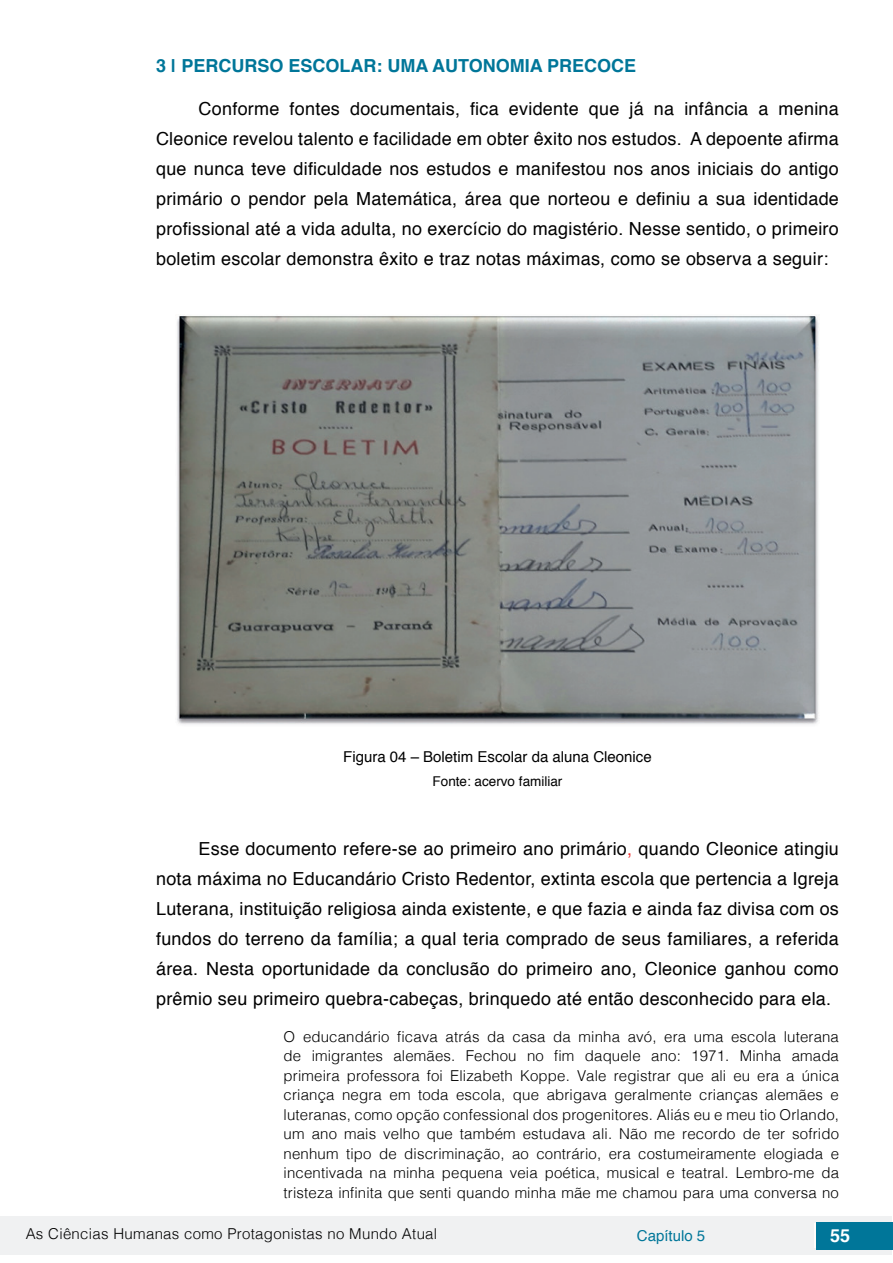
<style>
.page{position:relative;width:893px;height:1263px;background:#fff}
.page>*{position:absolute;margin:0;border:0;box-sizing:border-box;transform-origin:0 0}
.t1{font:18px/30px "Helvetica";letter-spacing:.015em;color:#000;text-align:justify}
.t2{font:700 18px "Helvetica";color:#007699}
.t3{font:700 18px "Helvetica";color:#fff}
.t4{font:300 15px/19.5px "Helvetica";letter-spacing:.01em;color:#000;text-align:justify}
.t5{font:15px "Helvetica";color:#000}
.t6{font:15px "Helvetica";color:#007699}
.t7{font:13.5px "Helvetica";color:#000}
.s1{color:#ee2d2d}
</style>
<div class="page">
<div style="left:1px;top:1216px;width:891px;height:38px;background:#f0f1f2"></div>
<div style="left:816px;top:1222px;width:77px;height:27px;background:#007699"></div>
<svg style="left:815px;top:1224px;width:1px;height:24px"></svg>
<img style="left:177px;top:315px;width:642px;height:410px">
<p class="t2" style="left:156px;top:51px;width:482px">3 | PERCURSO ESCOLAR: UMA AUTONOMIA PRECOCE</p>
<p class="t1" style="left:156px;top:94px;width:684px;text-indent:43px">Conforme fontes documentais, fica evidente que já na infância a menina Cleonice revelou talento e facilidade em obter êxito nos estudos. A depoente afirma que nunca teve dificuldade nos estudos e manifestou nos anos iniciais do antigo primário o pendor pela Matemática, área que norteou e definiu a sua identidade profissional até a vida adulta, no exercício do magistério. Nesse sentido, o primeiro boletim escolar demonstra êxito e traz notas máximas, como se observa a seguir:</p>
<p class="t5" style="left:343px;top:745px;width:310px">Figura 04 – Boletim Escolar da aluna Cleonice</p>
<p class="t7" style="left:433px;top:771px;width:131px">Fonte: acervo familiar</p>
<p class="t1" style="left:156px;top:834px;width:684px;text-indent:43px">Esse documento refere-se ao primeiro ano primário<span class="s1">,</span> quando Cleonice atingiu nota máxima no Educandário Cristo Redentor, extinta escola que pertencia a Igreja Luterana, instituição religiosa ainda existente, e que fazia e ainda faz divisa com os fundos do terreno da família; a qual teria comprado de seus familiares, a referida área. Nesta oportunidade da conclusão do primeiro ano, Cleonice ganhou como prêmio seu primeiro quebra-cabeças, brinquedo até então desconhecido para ela.</p>
<p class="t4" style="left:284px;top:1025px;width:557px">O educandário ficava atrás da casa da minha avó, era uma escola luterana de imigrantes alemães. Fechou no fim daquele ano: 1971. Minha amada primeira professora foi Elizabeth Koppe. Vale registrar que ali eu era a única criança negra em toda escola, que abrigava geralmente crianças alemães e luteranas, como opção confessional dos progenitores. Aliás eu e meu tio Orlando, um ano mais velho que também estudava ali. Não me recordo de ter sofrido nenhum tipo de discriminação, ao contrário, era costumeiramente elogiada e incentivada na minha pequena veia poética, musical e teatral. Lembro-me da tristeza infinita que senti quando minha mãe me chamou para uma conversa no</p>
<p class="t4" style="left:26px;top:1223px;width:413px">As Ciências Humanas como Protagonistas no Mundo Atual</p>
<p class="t6" style="left:637px;top:1224px;width:70px">Capítulo 5</p>
<p class="t3" style="left:830px;top:1221px;width:22px">55</p>
</div>
